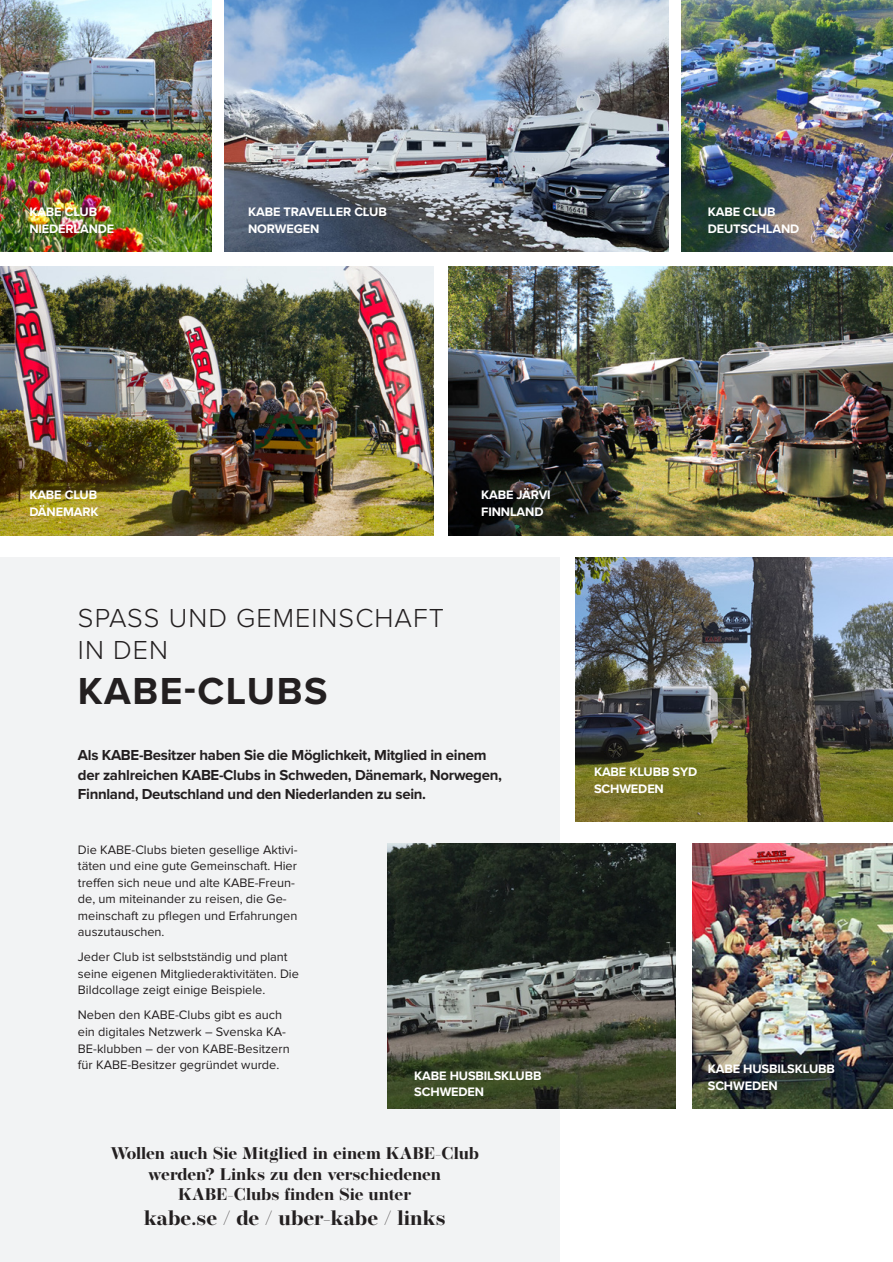
<style>
.page{position:relative;width:893px;height:1262px;background:#fff}
.page>*{position:absolute;margin:0;border:0;box-sizing:border-box;transform-origin:0 0}
.t1{font:700 39px "Proxima Nova";letter-spacing:.04em;color:#231f20}
.t2{font:300 27px/32.4px "Proxima Nova";letter-spacing:.04em;color:#231f20}
.t3{font:700 20.7px "Operetta 12";color:#231f20}
.t4{font:700 16.8px/20.2px "Operetta 12";color:#231f20;text-align:center}
.t5{font:700 15px/19.5px "Proxima Nova";letter-spacing:-.02em;color:#231f20}
.t6{font:12.75px/16.5px "Proxima Nova";color:#231f20}
.t7{font:700 12.75px/16.5px "Proxima Nova";letter-spacing:-.01em;color:#fff}
</style>
<div class="page">
<div style="left:0;top:557px;width:559px;height:705px;background:#f2f3f4"></div>
<img style="left:449px;top:267px;width:444px;height:268px">
<img style="left:0;top:267px;width:434px;height:268px">
<img style="left:224px;top:0;width:445px;height:251px">
<img style="left:681px;top:0;width:212px;height:251px">
<img style="left:0;top:0;width:211px;height:251px">
<img style="left:692px;top:844px;width:201px;height:264px">
<img style="left:576px;top:557px;width:317px;height:265px">
<img style="left:387px;top:844px;width:288px;height:264px">
<p class="t7" style="left:29px;top:203px;width:87px">KABE CLUB<br>NIEDERLANDE</p>
<p class="t7" style="left:248px;top:203px;width:140px">KABE TRAVELLER CLUB<br>NORWEGEN</p>
<p class="t7" style="left:708px;top:203px;width:93px">KABE CLUB<br>DEUTSCHLAND</p>
<p class="t7" style="left:29px;top:486px;width:71px">KABE CLUB<br>DÄNEMARK</p>
<p class="t7" style="left:481px;top:486px;width:71px">KABE JÄRVI<br>FINNLAND</p>
<p class="t2" style="left:78px;top:600px;width:368px">SPASS UND GEMEINSCHAFT<br>IN DEN</p>
<p class="t1" style="left:78px;top:662px;width:251px">KABE-CLUBS</p>
<p class="t5" style="left:78px;top:745px;width:425px">Als KABE-Besitzer haben Sie die Möglichkeit, Mitglied in einem der zahlreichen KABE-Clubs in Schweden, Dänemark, Norwegen,<br>Finnland, Deutschland und den Niederlanden zu sein.</p>
<p class="t6" style="left:78px;top:841px;width:221px">Die KABE-Clubs bieten gesellige Aktivi&shy;täten und eine gute Gemeinschaft. Hier treffen sich neue und alte KABE-Freun&shy;de, um miteinander zu reisen, die Ge&shy;meinschaft zu pflegen und Erfahrungen auszutauschen.</p>
<p class="t6" style="left:78px;top:949px;width:223px">Jeder Club ist selbstständig und plant seine eigenen Mitgliederaktivitäten. Die<br>Bildcollage zeigt einige Beispiele.</p>
<p class="t6" style="left:78px;top:1007px;width:213px">Neben den KABE-Clubs gibt es auch ein digitales Netzwerk – Svenska KA-BE-klubben – der von KABE-Besitzern für KABE-Besitzer gegründet wurde.</p>
<p class="t7" style="left:414px;top:1067px;width:129px">KABE HUSBILSKLUBB<br>SCHWEDEN</p>
<p class="t4" style="left:110px;top:1143px;width:370px">Wollen auch Sie Mitglied in einem KABE-Club werden? Links zu den verschiedenen<br>KABE-Clubs finden Sie unter</p>
<p class="t3" style="left:144px;top:1205px;width:303px">kabe.se / de / uber-kabe / links</p>
<p class="t7" style="left:594px;top:763px;width:105px">KABE KLUBB SYD<br>SCHWEDEN</p>
<p class="t7" style="left:708px;top:1060px;width:129px">KABE HUSBILSKLUBB<br>SCHWEDEN</p>
</div>
